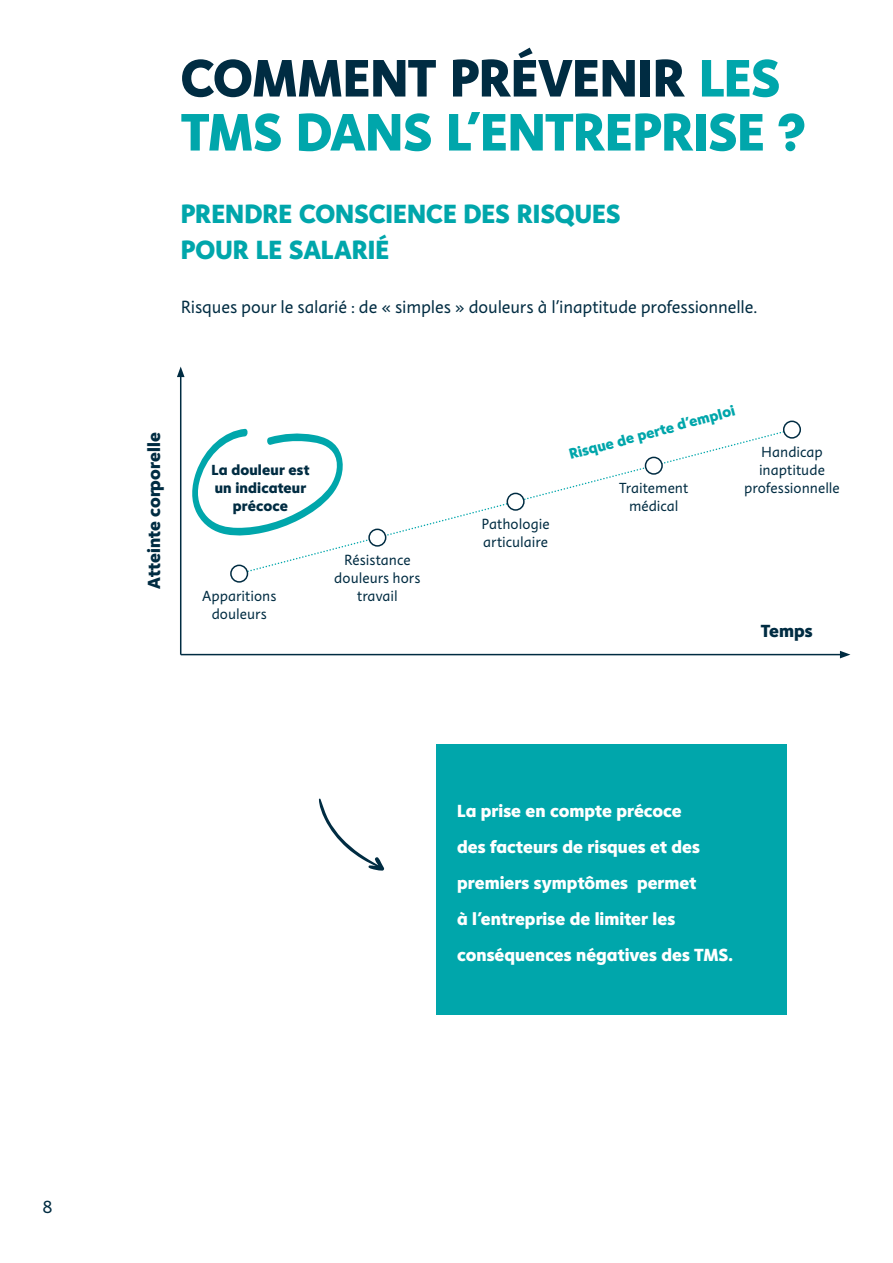
<style>
.page{position:relative;width:893px;height:1263px;background:#fff}
.page>*{position:absolute;margin:0;border:0;box-sizing:border-box;transform-origin:0 0}
.Section_-H1{font:800 54px/54px "Instant 5";letter-spacing:-.01em;color:#00a6ab}
.Section_-_H2{font:800 27px/36px "Instant 5";letter-spacing:-.005em;color:#00a6ab}
.t1{font:800 18px/36px "Instant 5";letter-spacing:.005em;color:#fff}
.t2{font:18px "Instant 3";letter-spacing:-.005em;color:#002c42}
.t3{font:800 18px "Instant 5";color:#002c42}
.t4{font:15px/18px "Instant 3";color:#002c42;text-align:center}
.t5{font:800 15px/18px "Instant 5";letter-spacing:.01em;color:#002c42;text-align:center}
.t6{font:800 15px "Instant 5";color:#00a6ab}
.s1{color:#002c42}
</style>
<div class="page">
<svg style="left:240px;top:431px;width:544px;height:144px"></svg>
<svg style="left:319px;top:798px;width:66px;height:73px"></svg>
<hr style="left:180px;top:375px;width:1px;height:280px;background:#002c42">
<svg style="left:177px;top:367px;width:8px;height:10px"></svg>
<hr style="left:181px;top:654px;width:661px;height:1px;background:#002c42">
<svg style="left:840px;top:651px;width:10px;height:7px"></svg>
<div style="left:231px;top:565px;width:16px;height:17px;background:#fff;border-radius:50%"></div>
<div style="left:230px;top:565px;width:18px;height:18px;border:2px solid #002c42;border-radius:50%"></div>
<div style="left:369px;top:529px;width:17px;height:17px;background:#fff;border-radius:50%"></div>
<div style="left:368px;top:529px;width:18px;height:18px;border:2px solid #002c42;border-radius:50%"></div>
<div style="left:507px;top:493px;width:17px;height:17px;background:#fff;border-radius:50%"></div>
<div style="left:507px;top:493px;width:18px;height:18px;border:2px solid #002c42;border-radius:50%"></div>
<div style="left:645px;top:457px;width:17px;height:17px;background:#fff;border-radius:50%"></div>
<div style="left:645px;top:457px;width:18px;height:18px;border:2px solid #002c42;border-radius:50%"></div>
<div style="left:783px;top:421px;width:18px;height:18px;border:2px solid #002c42;border-radius:50%"></div>
<svg style="left:192px;top:428px;width:153px;height:109px"></svg>
<div style="left:436px;top:745px;width:351px;height:270px;background:#00a6ab"></div>
<p class="t2" style="left:43px;top:1195px;width:11px">8</p>
<h1 class="Section_-H1" style="left:181px;top:50px;width:626px"><span class="s1">COMMENT PRÉVENIR</span> LES<br>TMS DANS L’ENTREPRISE ?</h1>
<h2 class="Section_-_H2" style="left:181px;top:195px;width:441px">PRENDRE CONSCIENCE DES RISQUES<br>POUR LE SALARIÉ</h2>
<p class="t2" style="left:181px;top:295px;width:578px">Risques pour le salarié : de « simples » douleurs à l’inaptitude professionnelle.</p>
<p class="t3" style="left:141px;top:588px;width:157px;rotate:-90deg">Atteinte corporelle</p>
<p class="t5" style="left:211px;top:460px;width:99px">La douleur est un indicateur précoce</p>
<p class="t4" style="left:202px;top:587px;width:76px">Apparitions douleurs</p>
<p class="t4" style="left:334px;top:551px;width:88px">Résistance douleurs hors travail</p>
<p class="t4" style="left:482px;top:515px;width:69px;text-align:left">Pathologie articulaire</p>
<p class="t6" style="left:567px;top:444px;width:173px;rotate:-15deg">Risque de perte d'emploi</p>
<p class="t4" style="left:619px;top:479px;width:71px">Traitement médical</p>
<p class="t4" style="left:744px;top:443px;width:97px">Handicap inaptitude professionnelle</p>
<p class="t3" style="left:761px;top:618px;width:53px">Temps</p>
<p class="t1" style="left:457px;top:792px;width:277px">La prise en compte précoce<br>des facteurs de risques et des premiers symptômes permet<br>à l’entreprise de limiter les conséquences négatives des TMS.</p>
</div>
